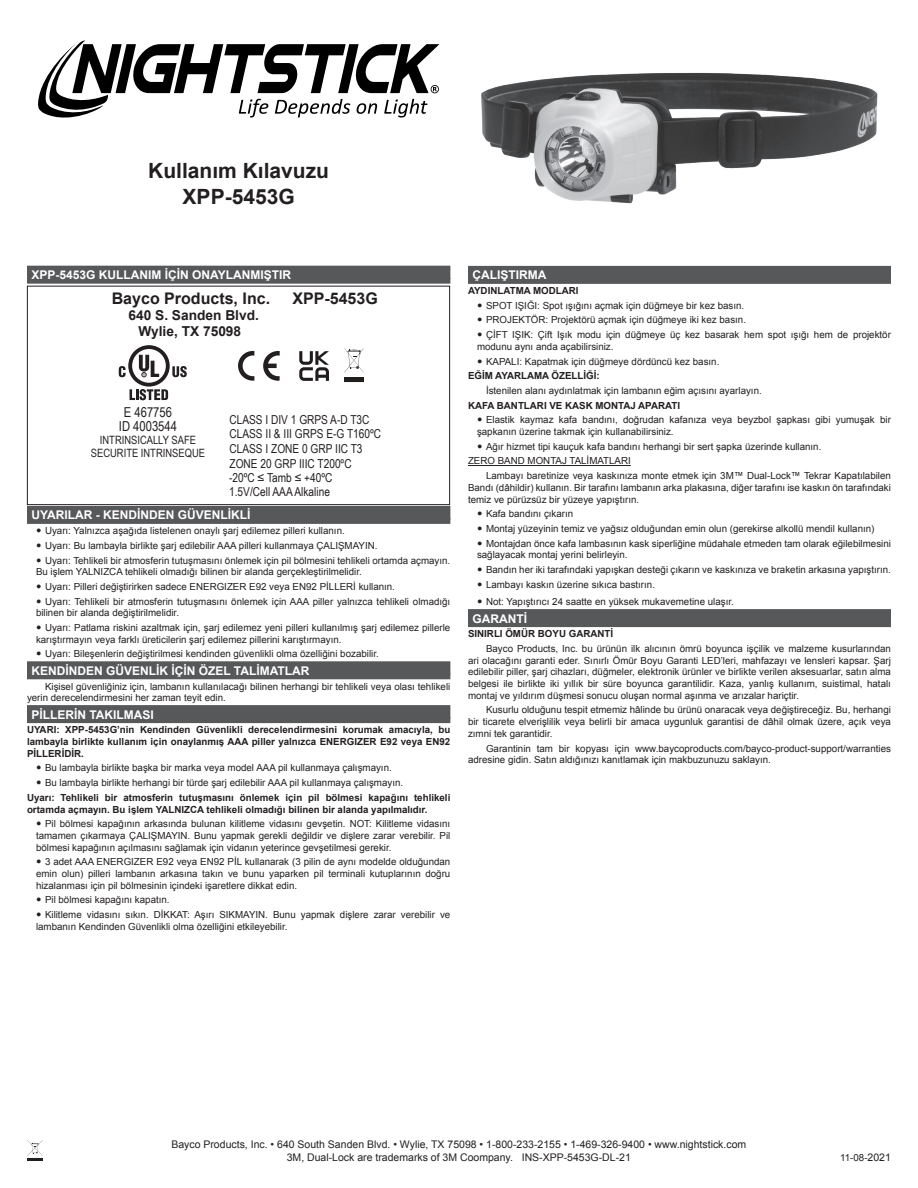
<style>
.page{position:relative;width:918px;height:1188px;background:#fff}
.page>*{position:absolute;margin:0;border:0;box-sizing:border-box;transform-origin:0 0}
.Header_-_Centered{font:700 21px/25.2px "Arial";color:#231f20;text-align:center}
.t1{font:700 16.05px "Arial";color:#231f20}
.t2{font:700 13.8px "Arial";color:#231f20}
.t3{font:13.8px "Arial Narrow";color:#231f20}
.t4{font:12.3px/14.9px "Arial Narrow";color:#231f20}
.Section_Header_-_Reversed_Bar{font:700 12px "Arial";color:#fff}
.t5{font:11.4px/12.9px "Arial Narrow";color:#231f20;text-align:center}
.t6{font:10.5px/12.6px "Arial";color:#231f20;text-align:center}
.Body{font:9.75px/11.7px "Arial";color:#231f20}
.Sub_Header_-_ParagraphBold{font:700 9.75px/11.7px "Arial";color:#231f20;text-align:justify}
.Sub_Header_-_Cap_Bold{font:700 9.75px "Arial";color:#231f20}
.Sub_Header_-_Underlined{font:9.75px "Arial";color:#231f20}
.s1{font-size:10.5px}
</style>
<div class="page">
<svg style="left:27px;top:1140px;width:16px;height:20px"></svg>
<div style="left:27px;top:266px;width:423px;height:13px;background:#57585a"></div>
<div style="left:27px;top:278px;width:423px;height:6px;background:#57585a"></div>
<div style="left:27px;top:506px;width:423px;height:13px;background:#57585a"></div>
<div style="left:27px;top:518px;width:423px;height:6px;background:#57585a"></div>
<div style="left:27px;top:661px;width:423px;height:14px;background:#57585a"></div>
<div style="left:27px;top:673px;width:423px;height:6px;background:#57585a"></div>
<div style="left:27px;top:705px;width:423px;height:14px;background:#57585a"></div>
<div style="left:27px;top:717px;width:423px;height:6px;background:#57585a"></div>
<svg style="left:263px;top:351px;width:17px;height:30px"></svg>
<svg style="left:238px;top:351px;width:16px;height:30px"></svg>
<svg style="left:119px;top:345px;width:68px;height:55px"></svg>
<svg style="left:299px;top:351px;width:30px;height:30px"></svg>
<svg style="left:344px;top:348px;width:20px;height:34px"></svg>
<div style="left:27px;top:286px;width:423px;height:219px;border:1px solid #231f20"></div>
<div style="left:468px;top:266px;width:423px;height:13px;background:#57585a"></div>
<div style="left:468px;top:278px;width:423px;height:6px;background:#57585a"></div>
<hr style="left:468px;top:465px;width:163px;height:1px;background:#231f20">
<div style="left:468px;top:609px;width:423px;height:14px;background:#57585a"></div>
<div style="left:468px;top:621px;width:423px;height:6px;background:#57585a"></div>
<img style="left:481px;top:72px;width:397px;height:132px">
<svg style="left:38px;top:41px;width:401px;height:77px"></svg>
<p class="Header_-_Centered" style="left:148px;top:159px;width:182px">Kullanım Kılavuzu<br>XPP-5453G</p>
<p class="Section_Header_-_Reversed_Bar" style="left:32px;top:267px;width:261px">XPP-5453G KULLANIM İÇİN ONAYLANMIŞTIR</p>
<p class="t1" style="left:112px;top:288px;width:160px">Bayco Products, Inc.</p>
<p class="t1" style="left:292px;top:288px;width:87px">XPP-5453G</p>
<p class="t2" style="left:138px;top:322px;width:104px">Wylie, TX 75098</p>
<p class="t2" style="left:128px;top:306px;width:132px">640 S. Sanden Blvd.</p>
<p class="t3" style="left:124px;top:402px;width:50px">E 467756</p>
<p class="t3" style="left:119px;top:416px;width:60px">ID 4003544</p>
<p class="t5" style="left:91px;top:433px;width:116px">INTRINSICALLY SAFE<br>SECURITE INTRINSEQUE</p>
<p class="t4" style="left:230px;top:411px;width:153px">CLASS I DIV 1 GRPS A-D T3C<br>CLASS II &amp; III GRPS E-G T160ºC<br>CLASS I ZONE 0 GRP IIC T3<br>ZONE 20 GRP IIIC T200ºC</p>
<p class="t4" style="left:229px;top:469px;width:105px">-20ºC ≤ Tamb ≤ +40ºC<br>1.5V/Cell AAA Alkaline</p>
<p class="Section_Header_-_Reversed_Bar" style="left:32px;top:507px;width:220px">UYARILAR - KENDİNDEN GÜVENLİKLİ</p>
<p class="Body" style="left:45px;top:525px;width:301px">Uyarı: Yalnızca aşağıda listelenen onaylı şarj edilemez pilleri kullanın.</p>
<p class="Body" style="left:45px;top:540px;width:334px">Uyarı: Bu lambayla birlikte şarj edilebilir AAA pilleri kullanmaya ÇALIŞMAYIN.</p>
<p class="Body" style="left:36px;top:554px;width:416px;text-indent:9px">Uyarı: Tehlikeli bir atmosferin tutuşmasını önlemek için pil bölmesini tehlikeli ortamda açmayın.<br>Bu işlem YALNIZCA tehlikeli olmadığı bilinen bir alanda gerçekleştirilmelidir.</p>
<p class="Body" style="left:45px;top:581px;width:352px">Uyarı: Pilleri değiştirirken sadece ENERGIZER E92 veya EN92 PİLLERİ kullanın.</p>
<p class="Body" style="left:36px;top:595px;width:416px;text-indent:9px">Uyarı: Tehlikeli bir atmosferin tutuşmasını önlemek için AAA piller yalnızca tehlikeli olmadığı bilinen bir alanda değiştirilmelidir.</p>
<p class="Body" style="left:36px;top:622px;width:416px;text-indent:9px">Uyarı: Patlama riskini azaltmak için, şarj edilemez yeni pilleri kullanılmış şarj edilemez pillerle karıştırmayın veya farklı üreticilerin şarj edilemez pillerini karıştırmayın.</p>
<p class="Body" style="left:45px;top:648px;width:335px">Uyarı: Bileşenlerin değiştirilmesi kendinden güvenlikli olma özelliğini bozabilir.</p>
<p class="Section_Header_-_Reversed_Bar" style="left:32px;top:663px;width:279px">KENDİNDEN GÜVENLİK İÇİN ÖZEL TALİMATLAR</p>
<p class="Body" style="left:27px;top:680px;width:425px;text-indent:18px">Kişisel güvenliğiniz için, lambanın kullanılacağı bilinen herhangi bir tehlikeli veya olası tehlikeli yerin derecelendirmesini her zaman teyit edin.</p>
<p class="Section_Header_-_Reversed_Bar" style="left:32px;top:706px;width:124px">PİLLERİN TAKILMASI</p>
<p class="Sub_Header_-_ParagraphBold" style="left:27px;top:724px;width:425px">UYARI: XPP-5453G’nin Kendinden Güvenlikli derecelendirmesini korumak amacıyla, bu lambayla birlikte kullanım için onaylanmış AAA piller yalnızca ENERGIZER E92 veya EN92<br>PİLLERİDİR.</p>
<p class="Body" style="left:45px;top:762px;width:348px">Bu lambayla birlikte başka bir marka veya model AAA pil kullanmaya çalışmayın.</p>
<p class="Body" style="left:45px;top:777px;width:360px">Bu lambayla birlikte herhangi bir türde şarj edilebilir AAA pil kullanmaya çalışmayın.</p>
<p class="Sub_Header_-_ParagraphBold" style="left:27px;top:792px;width:425px">Uyarı: Tehlikeli bir atmosferin tutuşmasını önlemek için pil bölmesi kapağını tehlikeli ortamda açmayın. Bu işlem YALNIZCA tehlikeli olmadığı bilinen bir alanda yapılmalıdır.</p>
<p class="Body" style="left:36px;top:818px;width:416px;text-align:justify;text-indent:9px">Pil bölmesi kapağının arkasında bulunan kilitleme vidasını gevşetin. NOT: Kilitleme vidasını tamamen çıkarmaya ÇALIŞMAYIN. Bunu yapmak gerekli değildir ve dişlere zarar verebilir. Pil bölmesi kapağının açılmasını sağlamak için vidanın yeterince gevşetilmesi gerekir.</p>
<p class="Body" style="left:36px;top:856px;width:416px;text-align:justify;text-indent:9px">3 adet AAA ENERGIZER E92 veya EN92 PİL kullanarak (3 pilin de aynı modelde olduğundan emin olun) pilleri lambanın arkasına takın ve bunu yaparken pil terminali kutuplarının doğru hizalanması için pil bölmesinin içindeki işaretlere dikkat edin.</p>
<p class="Body" style="left:45px;top:894px;width:126px">Pil bölmesi kapağını kapatın.</p>
<p class="Body" style="left:36px;top:909px;width:416px;text-indent:9px">Kilitleme vidasını sıkın. DİKKAT: Aşırı SIKMAYIN. Bunu yapmak dişlere zarar verebilir ve lambanın Kendinden Güvenlikli olma özelliğini etkileyebilir.</p>
<p class="Section_Header_-_Reversed_Bar" style="left:472px;top:267px;width:75px">ÇALIŞTIRMA</p>
<p class="Sub_Header_-_Cap_Bold" style="left:468px;top:284px;width:112px">AYDINLATMA MODLARI</p>
<p class="Body" style="left:486px;top:300px;width:260px">SPOT IŞIĞI: Spot ışığını açmak için düğmeye bir kez basın.</p>
<p class="Body" style="left:486px;top:314px;width:262px">PROJEKTÖR: Projektörü açmak için düğmeye iki kez basın.</p>
<p class="Body" style="left:477px;top:329px;width:415px;text-indent:9px">ÇİFT IŞIK: Çift Işık modu için düğmeye üç kez basarak hem spot ışığı hem de projektör modunu aynı anda açabilirsiniz.</p>
<p class="Body" style="left:486px;top:355px;width:235px">KAPALI: Kapatmak için düğmeye dördüncü kez basın.</p>
<p class="Sub_Header_-_Cap_Bold" style="left:468px;top:369px;width:133px">EĞIM AYARLAMA ÖZELLIĞI:</p>
<p class="Body" style="left:486px;top:385px;width:277px">İstenilen alanı aydınlatmak için lambanın eğim açısını ayarlayın.</p>
<p class="Sub_Header_-_Cap_Bold" style="left:468px;top:399px;width:214px">KAFA BANTLARI VE KASK MONTAJ APARATI</p>
<p class="Body" style="left:477px;top:414px;width:415px;text-indent:9px">Elastik kaymaz kafa bandını, doğrudan kafanıza veya beyzbol şapkası gibi yumuşak bir şapkanın üzerine takmak için kullanabilirsiniz.</p>
<p class="Body" style="left:486px;top:441px;width:337px">Ağır hizmet tipi kauçuk kafa bandını herhangi bir sert şapka üzerinde kullanın.</p>
<p class="Sub_Header_-_Underlined" style="left:468px;top:455px;width:164px">ZERO BAND MONTAJ TALI MATLARI</p>
<p class="Body" style="left:468px;top:470px;width:424px;text-align:justify;text-indent:18px">Lambayı baretinize veya kaskınıza monte etmek için 3M™ Dual-Lock™ Tekrar Kapatılabilen Bandı (dâhildir) kullanın. Bir tarafını lambanın arka plakasına, diğer tarafını ise kaskın ön tarafındaki temiz ve pürüzsüz bir yüzeye yapıştırın.</p>
<p class="Body" style="left:486px;top:508px;width:89px">Kafa bandını çıkarın</p>
<p class="Body" style="left:486px;top:523px;width:390px">Montaj yüzeyinin temiz ve yağsız olduğundan emin olun (gerekirse alkollü mendil kullanın)</p>
<p class="Body" style="left:477px;top:538px;width:415px;text-indent:9px">Montajdan önce kafa lambasının kask siperliğine müdahale etmeden tam olarak eğilebilmesini sağlayacak montaj yerini belirleyin.</p>
<p class="Body" style="left:486px;top:564px;width:407px">Bandın her iki tarafındaki yapışkan desteği çıkarın ve kaskınıza ve braketin arkasına yapıştırın.</p>
<p class="Body" style="left:486px;top:579px;width:171px">Lambayı kaskın üzerine sıkıca bastırın.</p>
<p class="Body" style="left:486px;top:596px;width:249px">Not: Yapıştırıcı 24 saatte en yüksek mukavemetine ulaşır.</p>
<p class="Section_Header_-_Reversed_Bar" style="left:472px;top:610px;width:56px">GARANTİ</p>
<p class="Sub_Header_-_Cap_Bold" style="left:468px;top:627px;width:147px">SINIRLI ÖMÜR BOYU GARANTİ</p>
<p class="Body" style="left:468px;top:643px;width:424px;text-align:justify;text-indent:18px">Bayco Products, Inc. bu ürünün ilk alıcının ömrü boyunca işçilik ve malzeme kusurlarından ari olacağını garanti eder. Sınırlı Ömür Boyu Garanti LED’leri, mahfazayı ve lensleri kapsar. Şarj edilebilir piller, şarj cihazları, düğmeler, elektronik ürünler ve birlikte verilen aksesuarlar, satın alma belgesi ile birlikte iki yıllık bir süre boyunca garantilidir. Kaza, yanlış kullanım, suistimal, hatalı montaj ve yıldırım düşmesi sonucu oluşan normal aşınma ve arızalar hariçtir.</p>
<p class="Body" style="left:468px;top:704px;width:424px;text-align:justify;text-indent:18px">Kusurlu olduğunu tespit etmemiz hâlinde bu ürünü onaracak veya değiştireceğiz. Bu, herhangi bir ticarete elverişlilik veya belirli bir amaca uygunluk garantisi de dâhil olmak üzere, açık veya zımni tek garantidir.</p>
<p class="Body" style="left:468px;top:742px;width:424px;text-indent:18px">Garantinin tam bir kopyası için www.baycoproducts.com/bayco-product-support/warranties adresine gidin. Satın aldığınızı kanıtlamak için makbuzunuzu saklayın.</p>
<p class="t6" style="left:171px;top:1139px;width:576px">Bayco Products, Inc. • 640 South Sanden Blvd. • Wylie, TX 75098 • 1-800-233-2155 • 1-469-326-9400 • www.nightstick.com<br>3M, Dual-Lock are trademarks of 3M Coompany. INS-XPP-5453G-DL-21</p>
<p class="Body" style="left:840px;top:1152px;width:52px">11-08-<span class="s1">2021</span></p>
</div>
